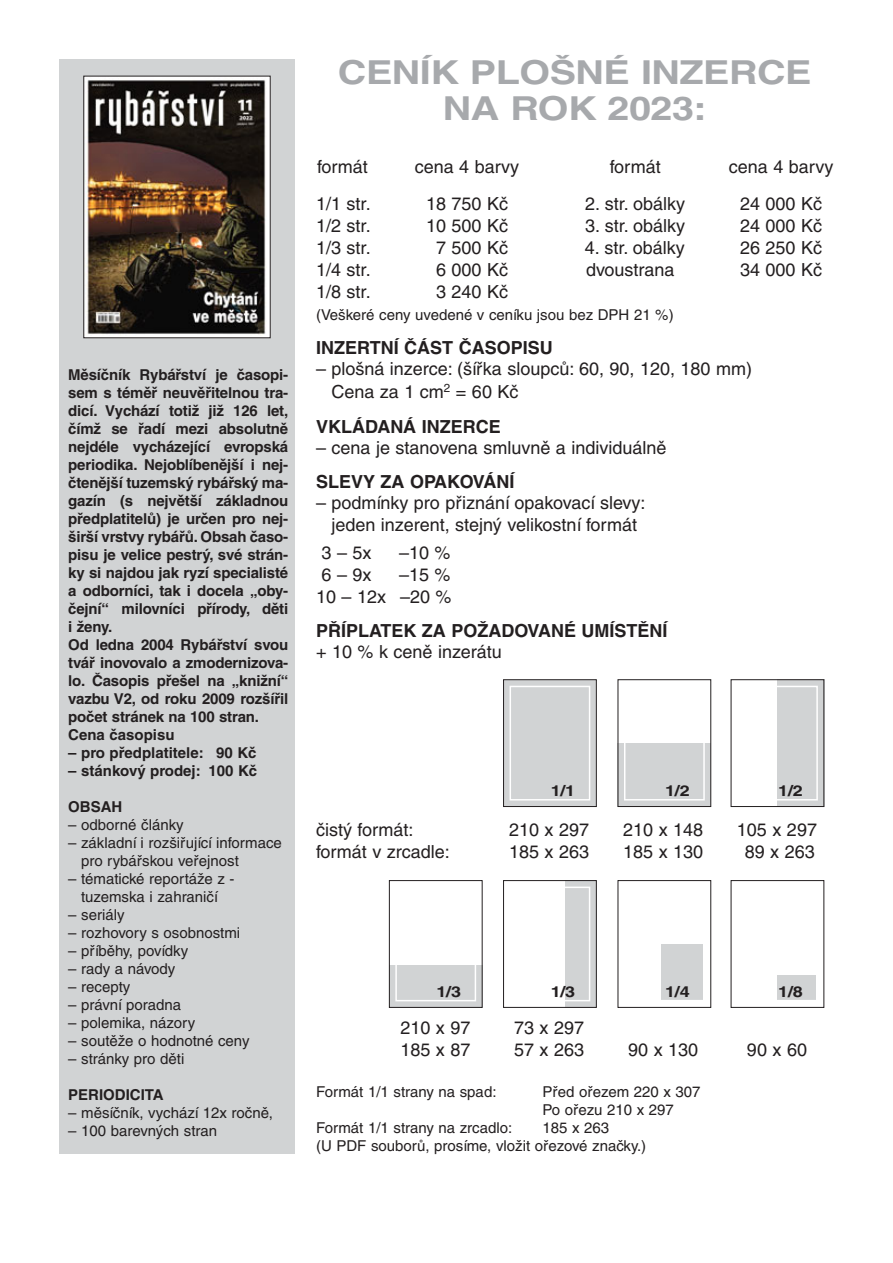
<style>
.page{position:relative;width:893px;height:1263px;background:#fff}
.page>*{position:absolute;margin:0;border:0;box-sizing:border-box;transform-origin:0 0}
.t1{font:700 33px/36px "Helvetica CE";letter-spacing:-.015em;color:#a7a9ac;text-align:center;scale:1.2 1}
.t2{font:18px/21.6px "Helvetica CE";color:#231f20}
.t3{font:700 18px "Helvetica CE";color:#231f20}
.t4{font:700 15px/18px "Helvetica CE";letter-spacing:-.01em;color:#231f20}
.t5{font:15px/18px "Helvetica CE";color:#231f20}
.t6{font:700 15px "Helvetica CE";letter-spacing:-.01em;color:#231f20;scale:1.2 1}
.s1{color:#fff}
</style>
<div class="page">
<div style="left:60px;top:60px;width:235px;height:1094px;background:#d1d3d4"></div>
<svg style="left:389px;top:679px;width:436px;height:329px"></svg>
<img style="left:86px;top:78px;width:182px;height:258px">
<p class="t4" style="left:68px;top:367px;width:221px">Měsíčník Rybářství je časopi&shy;sem s téměř neuvěřitelnou tra&shy;dicí. Vychází totiž již 126 let, čímž se řadí mezi absolutně nejdéle vycháze jící evropská periodika. Nejoblíbe nější i nej&shy;čtenější tuzemský rybář ský ma&shy;gazín (s největší základnou předplatitelů) je určen pro nej&shy;širší vrstvy rybářů. Obsah časo&shy;pisu je velice pestrý, své strán&shy;ky si najdou jak ryzí specialisté a odborníci, tak i docela „oby&shy;čejní“ milovníci přírody, děti i ženy.<br>Od ledna 2004 Rybářství svou tvář inovovalo a zmodernizova&shy;lo. Ča sopis přešel na „knižní“ vazbu V2, od roku 2009 rozšířil počet stránek na 100 stran.<br>Cena časopisu</p>
<p class="t4" style="left:68px;top:745px;width:190px">– pro předplatitele: 90 Kč</p>
<p class="t4" style="left:68px;top:763px;width:191px">– stánkový prodej: 100 Kč</p>
<p class="t4" style="left:68px;top:799px;width:56px">OBSAH</p>
<p class="t5" style="left:68px;top:817px;width:117px">– odborné články</p>
<p class="t5" style="left:81px;top:835px;width:202px;text-indent:-13px">– základní i rozšiřující informace pro rybářskou veřejnost</p>
<p class="t5" style="left:68px;top:871px;width:168px;text-align:center">– tématické reportáže z - tuzemska i zahraničí</p>
<p class="t5" style="left:68px;top:907px;width:58px">– seriály</p>
<p class="t5" style="left:68px;top:925px;width:173px">– rozhovory s osobnostmi</p>
<p class="t5" style="left:68px;top:943px;width:122px">– příběhy, povídky</p>
<p class="t5" style="left:68px;top:961px;width:109px">– rady a návody</p>
<p class="t5" style="left:68px;top:979px;width:64px">– recepty</p>
<p class="t5" style="left:68px;top:997px;width:114px">– právní poradna</p>
<p class="t5" style="left:68px;top:1015px;width:128px">– polemika, názory</p>
<p class="t5" style="left:68px;top:1033px;width:183px">– soutěže o hodnotné ceny</p>
<p class="t5" style="left:68px;top:1051px;width:118px">– stránky pro děti</p>
<p class="t4" style="left:68px;top:1087px;width:97px">PERIODICITA</p>
<p class="t5" style="left:68px;top:1105px;width:206px">– měsíčník, vychází 12x ročně,</p>
<p class="t5" style="left:68px;top:1123px;width:150px">– 100 barevných stran</p>
<h1 class="t1" style="left:338px;top:58px;width:396px">CENÍK PLOŠNÉ INZERCE<br>NA ROK 2023:</h1>
<p class="t2" style="left:317px;top:157px;width:52px">formát</p>
<p class="t2" style="left:415px;top:157px;width:106px">cena 4 barvy</p>
<p class="t2" style="left:610px;top:157px;width:52px">formát</p>
<p class="t2" style="left:729px;top:157px;width:106px">cena 4 barvy</p>
<p class="t2" style="left:316px;top:195px;width:56px">1/1 str.</p>
<p class="t2" style="left:426px;top:195px;width:84px">18 750 Kč</p>
<p class="t2" style="left:585px;top:195px;width:101px">2. str. obálky</p>
<p class="t2" style="left:740px;top:195px;width:84px">24 000 Kč</p>
<p class="t2" style="left:316px;top:217px;width:56px">1/2 str.</p>
<p class="t2" style="left:426px;top:217px;width:84px">10 500 Kč</p>
<p class="t2" style="left:585px;top:217px;width:101px">3. str. obálky</p>
<p class="t2" style="left:740px;top:217px;width:84px">24 000 Kč</p>
<p class="t2" style="left:316px;top:239px;width:56px">1/3 str.</p>
<p class="t2" style="left:436px;top:239px;width:74px">7 500 Kč</p>
<p class="t2" style="left:585px;top:239px;width:111px">4. str. obálky<span class="s1">a</span></p>
<p class="t2" style="left:740px;top:239px;width:84px">26 250 Kč</p>
<p class="t2" style="left:316px;top:261px;width:56px">1/4 str.</p>
<p class="t2" style="left:436px;top:261px;width:74px">6 000 Kč</p>
<p class="t2" style="left:586px;top:261px;width:100px">dvoustrana<span class="s1">a</span></p>
<p class="t2" style="left:740px;top:261px;width:84px">34 000 Kč</p>
<p class="t2" style="left:316px;top:283px;width:56px">1/8 str.</p>
<p class="t2" style="left:436px;top:283px;width:74px">3 240 Kč</p>
<p class="t5" style="left:316px;top:307px;width:359px">(Veškeré ceny uvedené v ceníku jsou bez DPH 21 %)</p>
<p class="t3" style="left:316px;top:341px;width:238px">INZERTNÍ ČÁST ČASOPISU</p>
<p class="t2" style="left:331px;top:359px;width:422px;line-height:23.4px;text-indent:-15px">– plošná inzerce: (šířka sloupců: 60, 90, 120, 180 mm)<br>Cena za 1 cm<sup>2</sup> = 60 Kč</p>
<p class="t3" style="left:316px;top:420px;width:186px">VKLÁDANÁ INZERCE</p>
<p class="t2" style="left:316px;top:438px;width:352px">– cena je stanovena smluvně a individuálně</p>
<p class="t3" style="left:316px;top:475px;width:200px">SLEVY ZA OPAKOVÁNÍ</p>
<p class="t2" style="left:316px;top:494px;width:331px;text-align:center">– podmínky pro přiznání opakovací slevy: jeden inzerent, stejný velikostní formát</p>
<p class="t2" style="left:322px;top:544px;width:52px">3 – 5x</p>
<p class="t2" style="left:399px;top:544px;width:53px">–10 %</p>
<p class="t2" style="left:322px;top:566px;width:52px">6 – 9x</p>
<p class="t2" style="left:316px;top:566px;width:137px;text-align:right">–15 %<br>10 – 12x –20 %</p>
<p class="t3" style="left:316px;top:624px;width:353px">PŘÍPLATEK ZA POŽADOVANÉ UMÍSTĚNÍ</p>
<p class="t2" style="left:316px;top:643px;width:187px">+ 10 % k ceně inzerátu</p>
<p class="t6" style="left:551px;top:785px;width:22px">1/1</p>
<p class="t6" style="left:665px;top:785px;width:22px">1/2</p>
<p class="t6" style="left:778px;top:785px;width:22px">1/2</p>
<p class="t2" style="left:316px;top:821px;width:99px">čistý formát:</p>
<p class="t2" style="left:509px;top:821px;width:82px">210 x 297</p>
<p class="t2" style="left:623px;top:821px;width:82px">210 x 148</p>
<p class="t2" style="left:737px;top:821px;width:82px">105 x 297</p>
<p class="t2" style="left:316px;top:842px;width:135px">formát v zrcadle:</p>
<p class="t2" style="left:509px;top:842px;width:82px">185 x 263</p>
<p class="t2" style="left:623px;top:842px;width:82px">185 x 130</p>
<p class="t2" style="left:745px;top:842px;width:72px">89 x 263</p>
<p class="t6" style="left:437px;top:986px;width:22px">1/3</p>
<p class="t6" style="left:551px;top:986px;width:22px">1/3</p>
<p class="t6" style="left:665px;top:986px;width:22px">1/4</p>
<p class="t6" style="left:778px;top:986px;width:22px">1/8</p>
<p class="t2" style="left:400px;top:1019px;width:72px">210 x 97</p>
<p class="t2" style="left:514px;top:1019px;width:72px">73 x 297</p>
<p class="t2" style="left:400px;top:1041px;width:72px">185 x 87</p>
<p class="t2" style="left:514px;top:1041px;width:72px">57 x 263</p>
<p class="t2" style="left:628px;top:1041px;width:72px">90 x 130</p>
<p class="t2" style="left:747px;top:1041px;width:62px">90 x 60</p>
<p class="t5" style="left:316px;top:1084px;width:182px">Formát 1/1 strany na spad:</p>
<p class="t5" style="left:543px;top:1084px;width:159px">Před ořezem 220 x 307<br>Po ořezu 210 x 297</p>
<p class="t5" style="left:316px;top:1120px;width:198px">Formát 1/1 strany na zrcadlo:</p>
<p class="t5" style="left:316px;top:1120px;width:332px;text-indent:227px">185 x 263<br>(U PDF souborů, prosíme, vložit ořezové značky.)</p>
</div>
